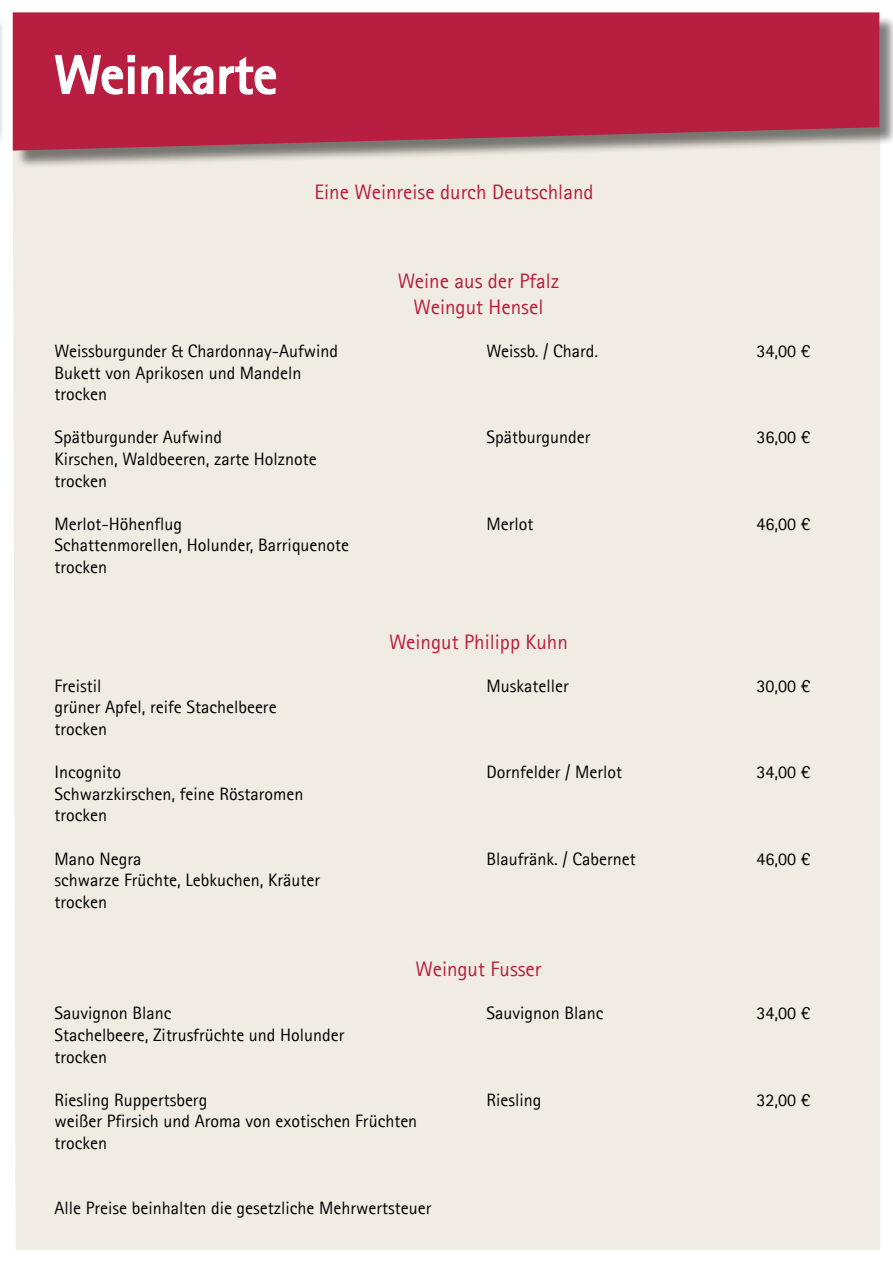
<style>
.page{position:relative;width:893px;height:1263px;background:#fff}
.page>*{position:absolute;margin:0;border:0;box-sizing:border-box;transform-origin:0 0}
.t1{font:700 54px "Agfa Rotis Sans Serif";color:#fff}
.t2{font:21px/25.2px "Agfa Rotis Sans Serif";color:#b71e3f;text-align:center}
.t3{font:18px/21.6px "Agfa Rotis Sans Serif";color:#000}
</style>
<div class="page">
<div style="left:13px;top:151px;width:867px;height:1099px;background:#f0ece3"></div>
<div style="left:0;top:15px;width:5px;height:154px;background:#fafafa"></div>
<div style="left:15px;top:15px;width:878px;height:154px;background:#000;opacity:.5"></div>
<svg style="left:13px;top:12px;width:866px;height:139px;background:#b42a47"></svg>
<svg style="left:54px;top:54px;width:223px;height:42px;background:#c8546d"></svg>
<h1 class="t1" style="left:54px;top:41px;width:224px">Weinkarte</h1>
<p class="t2" style="left:315px;top:179px;width:281px">Eine Weinreise durch Deutschland</p>
<p class="t2" style="left:398px;top:269px;width:163px">Weine aus der Pfalz<br>Weingut Hensel</p>
<p class="t3" style="left:54px;top:340px;width:285px">Weissburgunder &amp; Chardonnay-Aufwind</p>
<p class="t3" style="left:486px;top:340px;width:113px">Weissb. / Chard.</p>
<p class="t3" style="left:756px;top:340px;width:55px">34,00 €</p>
<p class="t3" style="left:54px;top:361px;width:249px">Bukett von Aprikosen und Mandeln trocken</p>
<p class="t3" style="left:54px;top:426px;width:169px">Spätburgunder Aufwind</p>
<p class="t3" style="left:486px;top:426px;width:105px">Spätburgunder</p>
<p class="t3" style="left:756px;top:426px;width:55px">36,00 €</p>
<p class="t3" style="left:54px;top:448px;width:264px">Kirschen, Waldbeeren, zarte Holznote trocken</p>
<p class="t3" style="left:54px;top:513px;width:129px">Merlot-Höhenflug</p>
<p class="t3" style="left:486px;top:513px;width:48px">Merlot</p>
<p class="t3" style="left:756px;top:513px;width:55px">46,00 €</p>
<p class="t3" style="left:54px;top:534px;width:296px">Schattenmorellen, Holunder, Barriquenote trocken</p>
<p class="t2" style="left:389px;top:629px;width:180px">Weingut Philipp Kuhn</p>
<p class="t3" style="left:54px;top:675px;width:48px">Freistil</p>
<p class="t3" style="left:486px;top:675px;width:84px">Muskateller</p>
<p class="t3" style="left:756px;top:675px;width:55px">30,00 €</p>
<p class="t3" style="left:54px;top:696px;width:224px">grüner Apfel, reife Stachelbeere trocken</p>
<p class="t3" style="left:54px;top:761px;width:68px">Incognito</p>
<p class="t3" style="left:486px;top:761px;width:137px">Dornfelder / Merlot</p>
<p class="t3" style="left:756px;top:761px;width:55px">34,00 €</p>
<p class="t3" style="left:54px;top:783px;width:250px">Schwarzkirschen, feine Röstaromen trocken</p>
<p class="t3" style="left:54px;top:847px;width:88px">Mano Negra</p>
<p class="t3" style="left:486px;top:847px;width:151px">Blaufränk. / Cabernet</p>
<p class="t3" style="left:756px;top:847px;width:55px">46,00 €</p>
<p class="t3" style="left:54px;top:869px;width:267px">schwarze Früchte, Lebkuchen, Kräuter trocken</p>
<p class="t2" style="left:416px;top:956px;width:127px">Weingut Fusser</p>
<p class="t3" style="left:54px;top:1002px;width:118px">Sauvignon Blanc</p>
<p class="t3" style="left:486px;top:1002px;width:118px">Sauvignon Blanc</p>
<p class="t3" style="left:756px;top:1002px;width:55px">34,00 €</p>
<p class="t3" style="left:54px;top:1024px;width:292px">Stachelbeere, Zitrusfrüchte und Holunder trocken</p>
<p class="t3" style="left:54px;top:1089px;width:154px">Riesling Ruppertsberg</p>
<p class="t3" style="left:486px;top:1089px;width:56px">Riesling</p>
<p class="t3" style="left:756px;top:1089px;width:55px">32,00 €</p>
<p class="t3" style="left:54px;top:1110px;width:364px">weißer Pfirsich und Aroma von exotischen Früchten trocken</p>
<p class="t3" style="left:54px;top:1197px;width:379px">Alle Preise beinhalten die gesetzliche Mehrwertsteuer</p>
</div>
